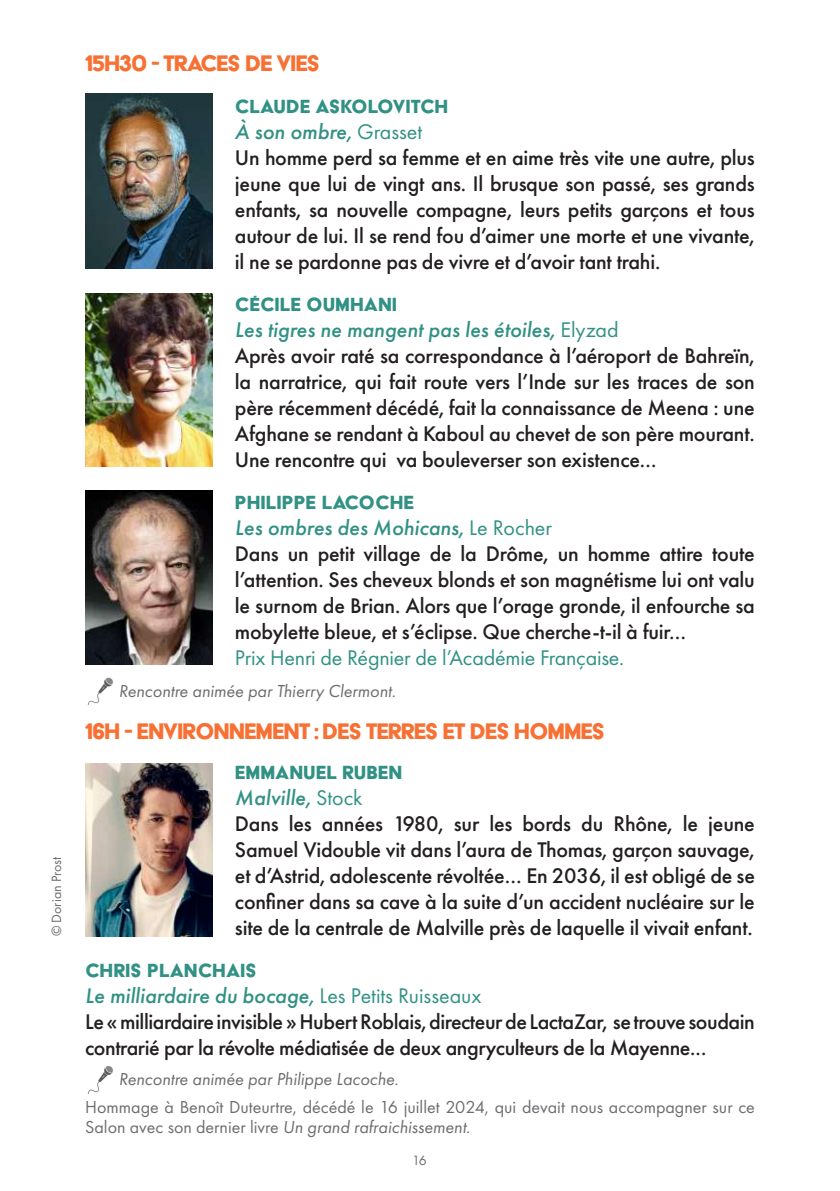
<style>
.page{position:relative;width:840px;height:1191px;background:#fff}
.page>*{position:absolute;margin:0;border:0;box-sizing:border-box;transform-origin:0 0}
.t1{font:26px "Acier BAT Text Solid";letter-spacing:-.04em;color:#f77034}
.t2{font:500 22px/26px "Futura PT";letter-spacing:-.01em;color:#231f20}
.t3{font:22px "Acier BAT Text Solid";color:#319184}
.t4{font:22px "Futura PT";letter-spacing:-.01em;color:#319184}
.t5{font:18px/20px "Futura PT";color:#6c6d70}
.t6{font:italic 18px "Futura PT";color:#6c6d70}
.t7{font:14px "Futura PT";color:#6c6d70}
.s1{font-style:italic;color:#319184}
.s2{font-weight:400;color:#319184}
.s3{font-style:italic}
</style>
<div class="page">
<img style="left:85px;top:94px;width:127px;height:174px">
<img style="left:85px;top:293px;width:127px;height:173px">
<img style="left:85px;top:490px;width:127px;height:174px">
<img style="left:88px;top:677px;width:25px;height:27px">
<img style="left:85px;top:763px;width:127px;height:173px">
<img style="left:88px;top:1066px;width:25px;height:27px">
<p class="t7" style="left:48px;top:936px;width:81px;rotate:-90deg">© Dorian Prost</p>
<p class="t1" style="left:85px;top:49px;width:236px">15H30 - TRACES DE VIES</p>
<p class="t3" style="left:235px;top:94px;width:215px">CLAUDE ASKOLOVITCH</p>
<p class="t2" style="left:235px;top:118px;width:521px"><span class="s1">À son ombre,</span> <span class="s2">Grasset<br></span>Un homme perd sa femme et en aime très vite une autre, plus jeune que lui de vingt ans. Il brusque son passé, ses grands enfants, sa nouvelle compagne, leurs petits garçons et tous autour de lui. Il se rend fou d’aimer une morte et une vivante, il ne se pardonne pas de vivre et d’avoir tant trahi.</p>
<p class="t3" style="left:235px;top:292px;width:164px">CÉCILE OUMHANI</p>
<p class="t2" style="left:235px;top:316px;width:521px"><span class="s1">Les tigres ne mangent pas les étoiles,</span> <span class="s2">Elyzad<br></span>Après avoir raté sa correspondance à l’aéroport de Bahreïn, la narratrice, qui fait route vers l’Inde sur les traces de son père récemment décédé, fait la connaissance de Meena : une Afghane se rendant à Kaboul au chevet de son père mourant.<br>Une rencontre qui va bouleverser son existence...</p>
<p class="t3" style="left:235px;top:490px;width:180px">PHILIPPE LACOCHE</p>
<p class="t2" style="left:235px;top:514px;width:521px"><span class="s1">Les ombres des Mohicans,</span> <span class="s2">Le Rocher<br></span>Dans un petit village de la Drôme, un homme attire toute l’attention. Ses cheveux blonds et son magnétisme lui ont valu le surnom de Brian. Alors que l’orage gronde, il enfourche sa mobylette bleue, et s’éclipse. Que cherche-t-il à fuir…</p>
<p class="t4" style="left:235px;top:644px;width:390px">Prix Henri de Régnier de l’Académie Française.</p>
<p class="t6" style="left:119px;top:680px;width:278px">Rencontre animée par Thierry Clermont.</p>
<p class="t1" style="left:85px;top:717px;width:521px">16H - ENVIRONNEMENT : DES TERRES ET DES HOMMES</p>
<p class="t3" style="left:235px;top:760px;width:169px">EMMANUEL RUBEN</p>
<p class="t2" style="left:235px;top:784px;width:521px"><span class="s1">Malville,</span> <span class="s2">Stock<br></span>Dans les années 1980, sur les bords du Rhône, le jeune Samuel Vidouble vit dans l’aura de Thomas, garçon sauvage, et d’Astrid, adolescente révoltée… En 2036, il est obligé de se confiner dans sa cave à la suite d’un accident nucléaire sur le site de la centrale de Malville près de laquelle il vivait enfant.</p>
<p class="t3" style="left:85px;top:958px;width:173px">CHRIS PLANCHAIS</p>
<p class="t2" style="left:85px;top:982px;width:671px"><span class="s1">Le milliardaire du bocage,</span> <span class="s2">Les Petits Ruisseaux<br></span>Le « milliardaire invisible » Hubert Roblais, directeur de LactaZar, se trouve soudain contrarié par la révolte médiatisée de deux angryculteurs de la Mayenne...</p>
<p class="t6" style="left:119px;top:1068px;width:281px">Rencontre animée par Philippe Lacoche.</p>
<p class="t5" style="left:85px;top:1097px;width:671px">Hommage à Benoît Duteurtre, décédé le 16 juillet 2024, qui devait nous accompagner sur ce<br>Salon avec son dernier livre <span class="s3">Un grand rafraichissement.</span></p>
<p class="t7" style="left:412px;top:1152px;width:16px">16</p>
</div>
